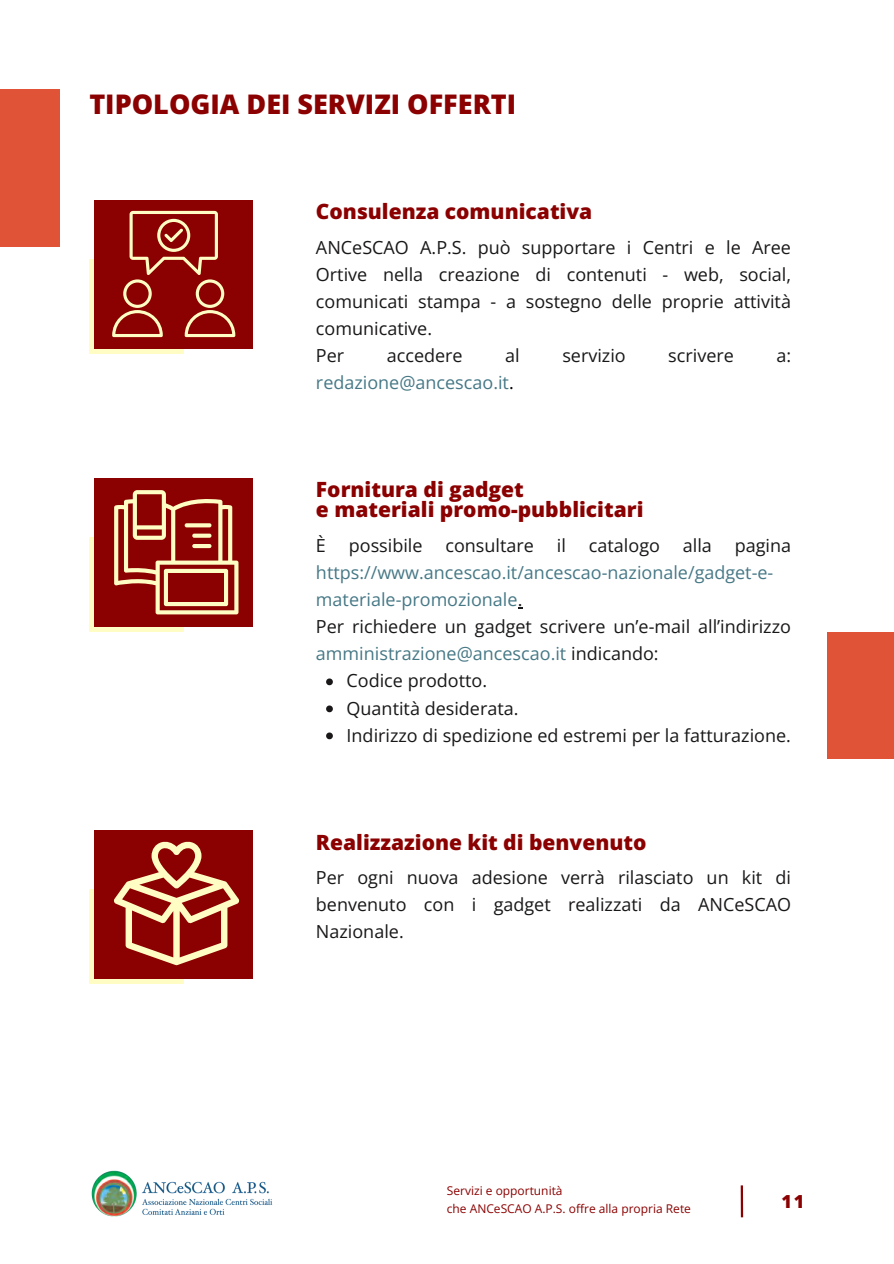
<style>
.page{position:relative;width:894px;height:1264px;background:#fff}
.page>*{position:absolute;margin:0;border:0;box-sizing:border-box;transform-origin:0 0}
.t1{font:800 27px "Open Sans";color:#8b0000}
.t2{font:800 21px/20.2px "Open Sans";color:#8b0000}
.t3{font:18px/27px "Open Sans";color:#191717}
.t4{font:18px "Open Sans";color:#467886}
.t5{font:800 18px "Open Sans";color:#8b0000}
.t6{font:12px/18px "Open Sans";color:#8b0000}
.s1{color:#000}
.s2{color:#191717}
</style>
<div class="page">
<div style="left:827px;top:631px;width:66px;height:127px;background:#e05337"></div>
<div style="left:0;top:89px;width:60px;height:158px;background:#e05337"></div>
<hr style="left:740px;top:1185px;width:3px;height:32px;background:#8b0000">
<img style="left:91px;top:1170px;width:182px;height:47px">
<div style="left:89px;top:259px;width:95px;height:94px;background:#fffdc3"></div>
<div style="left:94px;top:200px;width:159px;height:148px;background:#8b0000"></div>
<svg style="left:112px;top:211px;width:123px;height:126px"></svg>
<div style="left:89px;top:537px;width:95px;height:94px;background:#fffdc3"></div>
<div style="left:94px;top:478px;width:159px;height:148px;background:#8b0000"></div>
<svg style="left:114px;top:490px;width:124px;height:124px"></svg>
<svg style="left:326px;top:678px;width:7px;height:7px"></svg>
<svg style="left:326px;top:705px;width:7px;height:7px"></svg>
<svg style="left:326px;top:732px;width:7px;height:7px"></svg>
<div style="left:89px;top:889px;width:95px;height:95px;background:#fffdc3"></div>
<div style="left:94px;top:830px;width:159px;height:148px;background:#8b0000"></div>
<svg style="left:114px;top:841px;width:126px;height:124px"></svg>
<h1 class="t1" style="left:89px;top:85px;width:428px">TIPOLOGIA DEI SERVIZI OFFERTI</h1>
<p class="t2" style="left:316px;top:200px;width:278px">Consulenza comunicativa</p>
<p class="t3" style="left:316px;top:233px;width:476px">ANCeSCAO A.P.S. può supportare i Centri e le Aree Ortive nella creazione di contenuti - web, social, comunicati stampa - a sostegno delle proprie attività comunicative.<br>Per</p>
<p class="t3" style="left:386px;top:341px;width:77px">accedere</p>
<p class="t3" style="left:505px;top:341px;width:16px">al</p>
<p class="t3" style="left:562px;top:341px;width:65px">servizio</p>
<p class="t3" style="left:668px;top:341px;width:67px">scrivere</p>
<p class="t3" style="left:776px;top:341px;width:16px">a:</p>
<p class="t4" style="left:316px;top:370px;width:199px">redazione@ancescao.it<span class="s1">.</span></p>
<p class="t2" style="left:316px;top:479px;width:329px">Fornitura di gadget<br>e materiali promo-pubblicitari</p>
<p class="t3" style="left:316px;top:532px;width:11px">È</p>
<p class="t3" style="left:349px;top:532px;width:75px">possibile</p>
<p class="t3" style="left:445px;top:532px;width:90px">consultare</p>
<p class="t3" style="left:556px;top:532px;width:11px">il</p>
<p class="t3" style="left:588px;top:532px;width:72px">catalogo</p>
<p class="t3" style="left:682px;top:532px;width:31px">alla</p>
<p class="t3" style="left:734px;top:532px;width:58px">pagina</p>
<p class="t4" style="left:316px;top:560px;width:459px">https://www.ancescao.it/ancescao-nazionale/gadget-e-</p>
<p class="t4" style="left:316px;top:587px;width:208px">materiale-promozionale<span class="s2">.</span></p>
<p class="t3" style="left:316px;top:613px;width:476px">Per richiedere un gadget scrivere un’e-mail all’indirizzo</p>
<p class="t4" style="left:316px;top:641px;width:344px">amministrazione@ancescao.it <span class="s2">indicando:</span></p>
<p class="t3" style="left:346px;top:667px;width:142px">Codice prodotto.</p>
<p class="t3" style="left:346px;top:694px;width:173px">Quantità desiderata.</p>
<p class="t3" style="left:346px;top:721px;width:446px">Indirizzo di spedizione ed estremi per la fatturazione.</p>
<p class="t2" style="left:316px;top:831px;width:332px">Realizzazione kit di benvenuto</p>
<p class="t3" style="left:316px;top:863px;width:476px;text-align:justify">Per ogni nuova adesione verrà rilasciato un kit di benvenuto con i gadget realizzati da ANCeSCAO Nazionale.</p>
<p class="t6" style="left:446px;top:1180px;width:245px">Servizi e opportunità<br>che ANCeSCAO A.P.S. offre alla propria Rete</p>
<p class="t5" style="left:781px;top:1189px;width:24px">11</p>
</div>
